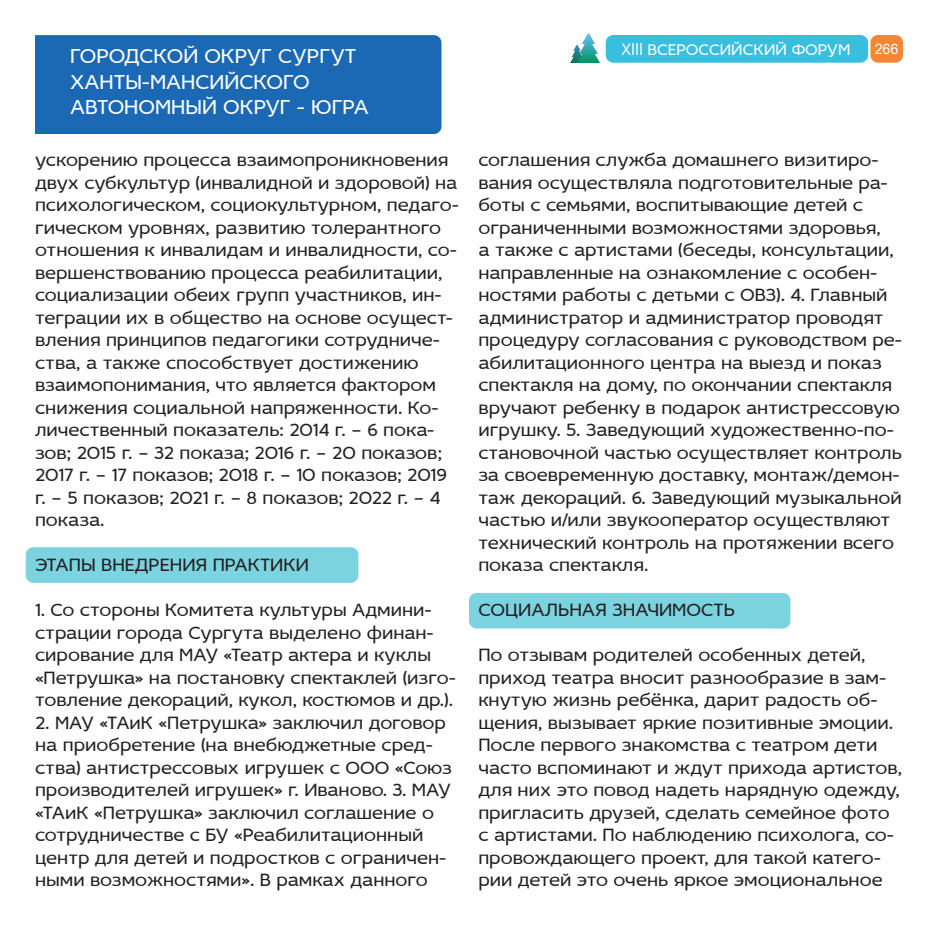
<style>
.page{position:relative;width:938px;height:938px;background:#fff}
.page>*{position:absolute;margin:0;border:0;box-sizing:border-box;transform-origin:0 0}
.t1{font:21.25px "Idealist Sans";color:#fff}
.t2{font:18.75px/22.5px "Idealist Sans";color:#231f20}
.t3{font:16.25px "Idealist Sans";color:#fff}
.t4{font:14.38px "Arial";color:#fff}
</style>
<div class="page">
<div style="left:605px;top:35px;width:263px;height:28px;background:#38bedf;border-radius:8px"></div>
<div style="left:870px;top:35px;width:32px;height:28px;background:#f58634;border-radius:8px"></div>
<img style="left:571px;top:34px;width:29px;height:28px">
<div style="left:26px;top:547px;width:332px;height:36px;background:#7bd3e0;border-radius:8px"></div>
<div style="left:469px;top:593px;width:321px;height:35px;background:#7bd3e0;border-radius:8px"></div>
<div style="left:35px;top:35px;width:406px;height:99px;background:#1b68b4"></div>
<p class="t1" style="left:70px;top:45px;width:288px">ГОРОДСКОЙ ОКРУГ СУРГУТ</p>
<p class="t1" style="left:70px;top:70px;width:241px">ХАНТЫ-МАНСИЙСКОГО</p>
<p class="t1" style="left:70px;top:96px;width:300px">АВТОНОМНЫЙ ОКРУГ - ЮГРА</p>
<p class="t2" style="left:35px;top:149px;width:425px">ускорению процесса взаимопроникновения двух субкультур (инвалидной и здоровой) на психологическом, социокультурном, педаго&shy;гическом уровнях, развитию толерантного отношения к инвалидам и инвалидности, со&shy;вершенствованию процесса реабилитации, социализации обеих групп участников, ин&shy;теграции их в общество на основе осущест&shy;вления принципов педагогики сотрудниче&shy;ства, а также способствует достижению взаимопонимания, что является фактором снижения социальной напряженности. Ко&shy;личественный показатель: 2014 г. – 6 пока&shy;зов; 2015 г. – 32 показа; 2016 г. – 20 показов; 2017 г. – 17 показов; 2018 г. – 10 показов; 2019 г. – 5 показов; 2021 г. – 8 показов; 2022 г. – 4 показа.</p>
<p class="t2" style="left:35px;top:554px;width:275px">ЭТАПЫ ВНЕДРЕНИЯ ПРАКТИКИ</p>
<p class="t2" style="left:35px;top:599px;width:422px">1. Со стороны Комитета культуры Админи&shy;страции города Сургута выделено финан&shy;сирование для МАУ «Театр актера и куклы «Петрушка» на постановку спектаклей (изго&shy;товление декораций, кукол, костюмов и др.).</p>
<p class="t2" style="left:35px;top:711px;width:418px">2. МАУ «ТАиК «Петрушка» заключил договор на приобретение (на внебюджетные сред&shy;ства) антистрессовых игрушек с ООО «Союз производителей игрушек» г. Иваново. 3. МАУ «ТАиК «Петрушка» заключил соглашение о сотрудничестве с БУ «Реабилитационный центр для детей и подростков с ограничен&shy;ными возможностями». В рамках данного</p>
<p class="t3" style="left:631px;top:40px;width:221px">●●● ВСЕРОССИЙСКИЙ ФОРУМ</p>
<p class="t4" style="left:874px;top:39px;width:25px">266</p>
<p class="t2" style="left:478px;top:149px;width:425px">соглашения служба домашнего визитиро&shy;вания осуществляла подготовительные ра&shy;боты с семьями, воспитывающие детей с ограниченными возможностями здоровья,<br>а также с артистами (беседы, консультации, направленные на ознакомление с особен&shy;ностями работы с детьми с ОВЗ). 4. Главный администратор и администратор проводят процедуру согласования с руководством ре&shy;абилитационного центра на выезд и показ спектакля на дому, по окончании спектакля вручают ребенку в подарок антистрессовую игрушку. 5. Заведующий художественно-по&shy;становочной частью осуществляет контроль за своевременную доставку, монтаж/демон&shy;таж декораций. 6. Заведующий музыкальной частью и/или звукооператор осуществляют технический контроль на протяжении всего показа спектакля.</p>
<p class="t2" style="left:478px;top:599px;width:258px">СОЦИАЛЬНАЯ ЗНАЧИМОСТЬ</p>
<p class="t2" style="left:478px;top:644px;width:425px">По отзывам родителей особенных детей, приход театра вносит разнообразие в зам&shy;кнутую жизнь ребёнка, дарит радость об&shy;щения, вызывает яркие позитивные эмоции.<br>После первого знакомства с театром дети часто вспоминают и ждут прихода артистов, для них это повод надеть нарядную одежду, пригласить друзей, сделать семейное фото с артистами. По наблюдению психолога, со&shy;провождающего проект, для такой катего&shy;рии детей это очень яркое эмоциональное</p>
</div>
